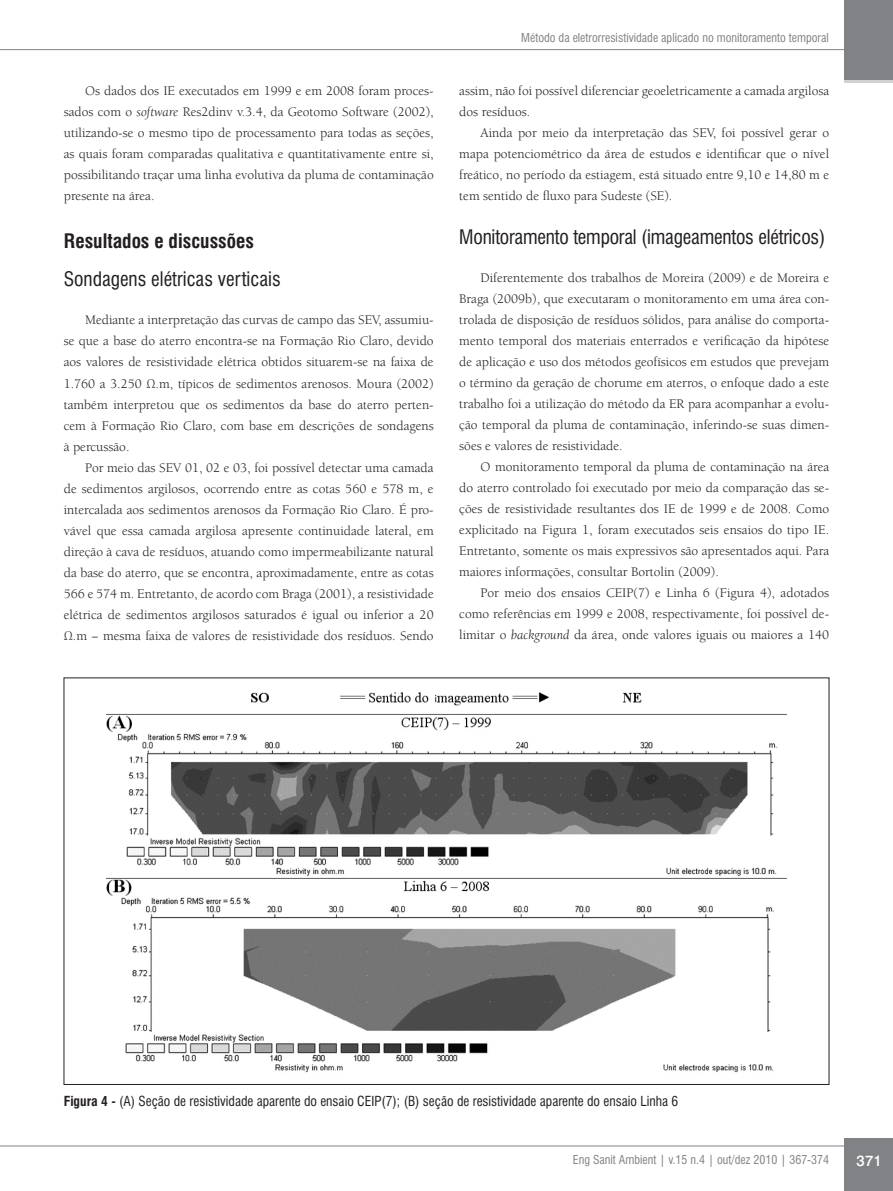
<style>
.page{position:relative;width:893px;height:1191px;background:#fff}
.page>*{position:absolute;margin:0;border:0;box-sizing:border-box;transform-origin:0 0}
._04_1_sub2{font:condensed 19.5px "Swiss 721 BT";letter-spacing:-.01em;color:#231f20}
._04_0_sub1{font:700 condensed 19.5px "Swiss 721 BT";color:#231f20}
.t1{font:500 15px "Swiss 721 BT";color:#fff}
._05_0_texto_txt{font:13.5px/21px "Berkeley Std";color:#231f20;text-align:justify}
._07_0_tabela-img-tit{font:condensed 13.5px "Swiss 721 BT";color:#231f20}
.t2{font:condensed 12px "Swiss 721 BT";color:#808285}
.s1{font-style:italic}
.s2{font-weight:700}
</style>
<div class="page">
<hr style="left:0;top:49px;width:866px;height:1px;background:#808285">
<hr style="left:0;top:1145px;width:874px;height:1px;background:#808285">
<div style="left:845px;top:0;width:48px;height:82px;background:#d1d2d4"></div>
<div style="left:845px;top:0;width:48px;height:80px;background:#808285"></div>
<div style="left:845px;top:1138px;width:48px;height:53px;background:#808285"></div>
<img style="left:107px;top:692px;width:679px;height:381px">
<p class="_05_0_texto_txt" style="left:64px;top:80px;width:371px;text-indent:21px">Os dados dos IE executados em 1999 e em 2008 foram proces&shy;sados com o <span class="s1">software</span> Res2dinv v.3.4, da Geotomo Software (2002), utilizando-se o mesmo tipo de processamento para todas as seções, as quais foram comparadas qualitativa e quantitativamente entre si, possibilitando traçar uma linha evolutiva da pluma de contaminação presente na área.</p>
<p class="_04_0_sub1" style="left:64px;top:229px;width:192px">Resultados e discussões</p>
<p class="_04_1_sub2" style="left:64px;top:267px;width:218px">Sondagens elétricas verticais</p>
<p class="_05_0_texto_txt" style="left:64px;top:310px;width:371px;text-indent:21px">Mediante a interpretação das curvas de campo das SEV, assumiu&shy;se que a base do aterro encontra-se na Formação Rio Claro, devido aos valores de resistividade elétrica obtidos situarem-se na faixa de 1.760 a 3.250 Ω.m, típicos de sedimentos arenosos. Moura (2002) também interpretou que os sedimentos da base do aterro perten&shy;cem à Formação Rio Claro, com base em descrições de sondagens à percussão.</p>
<p class="_05_0_texto_txt" style="left:64px;top:457px;width:371px;text-indent:21px">Por meio das SEV 01, 02 e 03, foi possível detectar uma camada de sedimentos argilosos, ocorrendo entre as cotas 560 e 578 m, e intercalada aos sedimentos arenosos da Formação Rio Claro. É pro&shy;vável que essa camada argilosa apresente continuidade lateral, em direção à cava de resíduos, atuando como impermeabilizante natural da base do aterro, que se encontra, aproximadamente, entre as cotas 566 e 574 m. Entretanto, de acordo com Braga (2001), a resistividade elétrica de sedimentos argilosos saturados é igual ou inferior a 20<br>Ω.m − mesma faixa de valores de resistividade dos resíduos. Sendo</p>
<p class="t2" style="left:521px;top:30px;width:309px">Método da eletrorresistividade aplicado no monitoramento temporal</p>
<p class="_05_0_texto_txt" style="left:459px;top:80px;width:371px">assim, não foi possível diferenciar geoeletricamente a camada argilosa dos resíduos.</p>
<p class="_05_0_texto_txt" style="left:459px;top:122px;width:371px;text-indent:21px">Ainda por meio da interpretação das SEV, foi possível gerar o mapa potenciométrico da área de estudos e identificar que o nível freático, no período da estiagem, está situado entre 9,10 e 14,80 m e tem sentido de fluxo para Sudeste (SE).</p>
<p class="_04_1_sub2" style="left:459px;top:225px;width:368px">Monitoramento temporal (imageamentos elétricos)</p>
<p class="_05_0_texto_txt" style="left:459px;top:267px;width:371px;text-indent:21px">Diferentemente dos trabalhos de Moreira (2009) e de Moreira e Braga (2009b), que executaram o monitoramento em uma área con&shy;trolada de disposição de resíduos sólidos, para análise do comporta&shy;mento temporal dos materiais enterrados e verificação da hipótese de aplicação e uso dos métodos geofísicos em estudos que prevejam o término da geração de chorume em aterros, o enfoque dado a este trabalho foi a utilização do método da ER para acompanhar a evolu&shy;ção temporal da pluma de contaminação, inferindo-se suas dimen&shy;sões e valores de resistividade.</p>
<p class="_05_0_texto_txt" style="left:459px;top:456px;width:371px;text-indent:21px">O monitoramento temporal da pluma de contaminação na área do aterro controlado foi executado por meio da comparação das se&shy;ções de resistividade resultantes dos IE de 1999 e de 2008. Como explicitado na Figura 1, foram executados seis ensaios do tipo IE.<br>Entretanto, somente os mais expressivos são apresentados aqui. Para maiores informações, consultar Bortolin (2009).</p>
<p class="_05_0_texto_txt" style="left:459px;top:582px;width:371px;text-indent:21px">Por meio dos ensaios CEIP(7) e Linha 6 (Figura 4), adotados como referências em 1999 e 2008, respectivamente, foi possível de&shy;limitar o <span class="s1">background</span> da área, onde valores iguais ou maiores a 140</p>
<p class="_07_0_tabela-img-tit" style="left:64px;top:1092px;width:616px"><span class="s2">Figura 4 -</span> (A) Seção de resistividade aparente do ensaio CEIP(7); (B) seção de resistividade aparente do ensaio Linha 6</p>
<p class="t2" style="left:573px;top:1152px;width:258px">Eng Sanit Ambient | v.15 n.4 | out/dez 2010 | 367-374</p>
<p class="t1" style="left:857px;top:1151px;width:27px">371</p>
</div>
